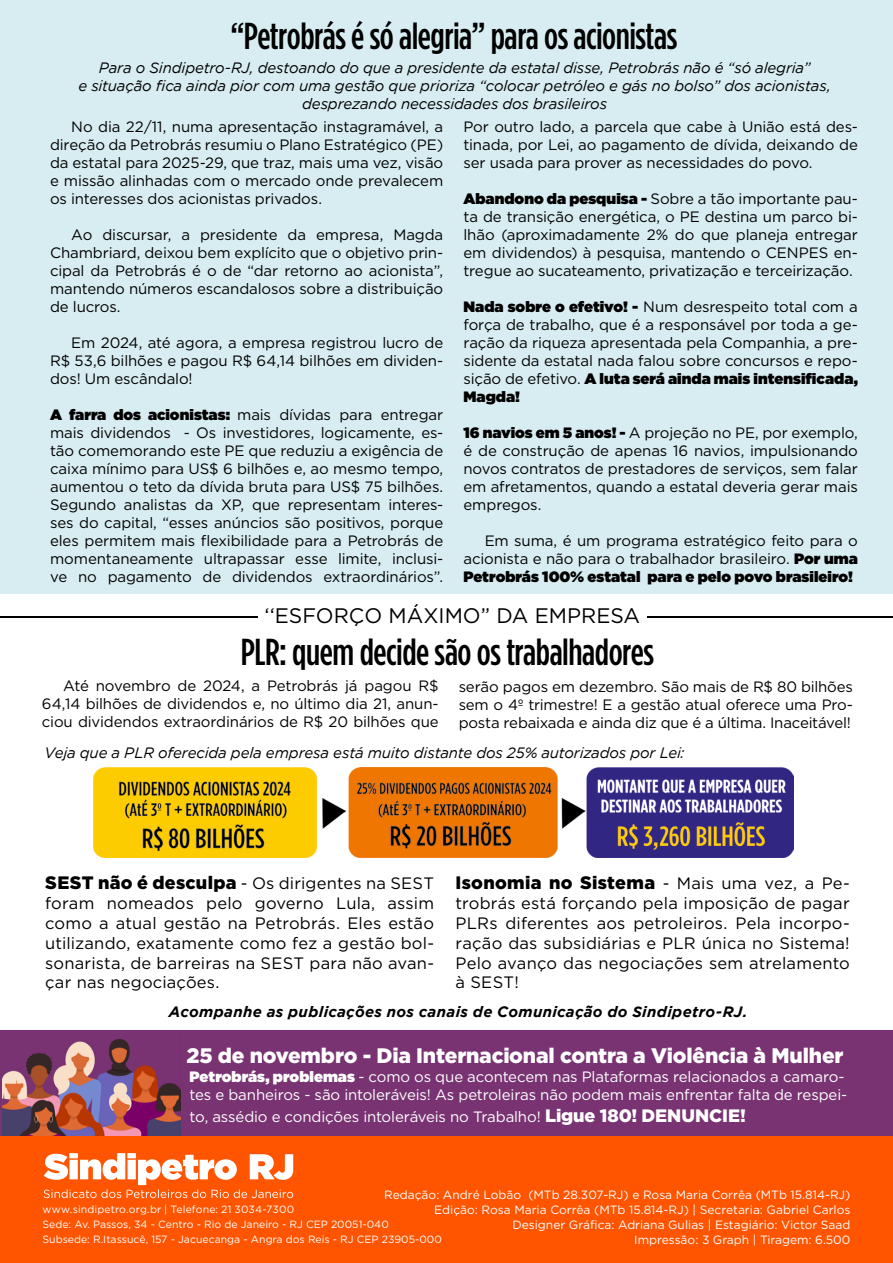
<style>
.page{position:relative;width:893px;height:1263px;background:#fff}
.page>*{position:absolute;margin:0;border:0;box-sizing:border-box;transform-origin:0 0}
.t1{font:500 37.5px "Gotham Condensed";letter-spacing:-.01em;color:#000}
.t2{font:900 21px "Gotham";letter-spacing:-.01em;color:#fff}
.t3{font:21px "Gotham";color:#000}
.t4{font:900 18px "Gotham";letter-spacing:.015em;color:#000}
.t5{font:16.5px/19.8px "Gotham";letter-spacing:.015em;color:#000;text-align:justify}
.t6{font:15px/18px "Gotham";letter-spacing:-.01em;color:#000;text-align:justify}
.t7{font:italic 15px/18px "Gotham";letter-spacing:-.01em;color:#000;text-align:center}
.t8{font:15px/18px "Gotham";letter-spacing:-.01em;color:#fff}
.t9{font:italic 700 15px "Gotham";letter-spacing:.025em;color:#000}
.t10{font:12px/15px "Gotham";color:#fff;text-align:right}
.t11{font:10.5px/15px "Gotham";color:#fff}
.s1{font-weight:900}
.s2{font-weight:900;font-size:18px}
.s3{font-weight:400;font-size:16.5px}
</style>
<div class="page">
<div style="left:0;top:0;width:893px;height:593px;background:#d8edf1"></div>
<div style="left:0;top:1030px;width:893px;height:119px;background:#793372"></div>
<img style="left:2px;top:1039px;width:178px;height:97px">
<div style="left:0;top:1136px;width:893px;height:127px;background:#ff5400"></div>
<svg style="left:44px;top:1153px;width:249px;height:45px"></svg>
<img style="left:93px;top:767px;width:700px;height:90px">
<hr style="left:0;top:616px;width:893px;height:2px;background:#000">
<div style="left:258px;top:608px;width:389px;height:27px;background:#fff"></div>
<h1 class="t1" style="left:230px;top:15px;width:448px">“Petrobrás é só alegria” para os acionistas</h1>
<p class="t7" style="left:78px;top:58px;width:754px">Para o Sindipetro-RJ, destoando do que a presidente da estatal disse, Petrobrás não é “só alegria”<br>e situação fica ainda pior com uma gestão que prioriza “colocar petróleo e gás no bolso” dos acionistas, desprezando necessidades dos brasileiros</p>
<p class="t6" style="left:463px;top:117px;width:396px">Por outro lado, a parcela que cabe à União está des&shy;tinada, por Lei, ao pagamento de dívida, deixando de ser usada para prover as necessidades do povo.</p>
<p class="t6" style="left:463px;top:189px;width:396px"><span class="s1">Abandono da pesquisa -</span> Sobre a tão importante pau&shy;ta de transição energética, o PE destina um parco bi&shy;lhão (aproximadamente 2% do que planeja entregar em dividendos) à pesquisa, mantendo o CENPES en&shy;tregue ao sucateamento, privatização e terceirização.</p>
<p class="t6" style="left:463px;top:297px;width:396px"><span class="s1">Nada sobre o efetivo! -</span> Num desrespeito total com a força de trabalho, que é a responsável por toda a ge&shy;ração da riqueza apresentada pela Companhia, a pre&shy;sidente da estatal nada falou sobre concursos e repo&shy;sição de efetivo. <span class="s1">A luta será ainda mais intensificada, Magda!</span></p>
<p class="t6" style="left:463px;top:423px;width:396px"><span class="s1">16 navios em 5 anos! -</span> A projeção no PE, por exemplo, é de construção de apenas 16 navios, impulsionando novos contratos de prestadores de serviços, sem falar em afretamentos, quando a estatal deveria gerar mais empregos.</p>
<p class="t6" style="left:463px;top:531px;width:396px;text-indent:21px">Em suma, é um programa estratégico feito para o acionista e não para o trabalhador brasileiro. <span class="s1">Por uma Petrobrás 100% estatal para e pelo povo brasileiro!</span></p>
<p class="t6" style="left:50px;top:117px;width:395px;text-indent:21px">No dia 22/11, numa apresentação instagramável, a direção da Petrobrás resumiu o Plano Estratégico (PE) da estatal para 2025-29, que traz, mais uma vez, visão e missão alinhadas com o mercado onde prevalecem os interesses dos acionistas privados.</p>
<p class="t6" style="left:50px;top:225px;width:395px;text-indent:21px">Ao discursar, a presidente da empresa, Magda Chambriard, deixou bem explícito que o objetivo prin&shy;cipal da Petrobrás é o de “dar retorno ao acionista”, mantendo números escandalosos sobre a distribuição de lucros.</p>
<p class="t6" style="left:50px;top:333px;width:395px;text-indent:21px">Em 2024, até agora, a empresa registrou lucro de R$ 53,6 bilhões e pagou R$ 64,14 bilhões em dividen&shy;dos! Um escândalo!</p>
<p class="t6" style="left:50px;top:405px;width:395px"><span class="s1">A farra dos acionistas:</span> mais dívidas para entregar mais dividendos - Os investidores, logicamente, es&shy;tão comemorando este PE que reduziu a exigência de caixa mínimo para US$ 6 bilhões e, ao mesmo tempo, aumentou o teto da dívida bruta para US$ 75 bilhões.<br>Segundo analistas da XP, que representam interes&shy;ses do capital, “esses anúncios são positivos, porque eles permitem mais flexibilidade para a Petrobrás de momentaneamente ultrapassar esse limite, inclusi&shy;ve no pagamento de dividendos extraordinários”.</p>
<h2 class="t3" style="left:265px;top:604px;width:377px">‘‘ESFORÇO MÁXIMO” DA EMPRESA</h2>
<h1 class="t1" style="left:241px;top:631px;width:415px">PLR: quem decide são os trabalhadores</h1>
<p class="t6" style="left:42px;top:677px;width:398px;text-indent:21px">Até novembro de 2024, a Petrobrás já pagou R$ 64,14 bilhões de dividendos e, no último dia 21, anun&shy;ciou dividendos extraordinários de R$ 20 bilhões que</p>
<p class="t7" style="left:45px;top:743px;width:641px">Veja que a PLR oferecida pela empresa está muito distante dos 25% autorizados por Lei:</p>
<p class="t6" style="left:459px;top:678px;width:396px">serão pagos em dezembro. São mais de R$ 80 bilhões sem o 4º trimestre! E a gestão atual oferece uma Pro&shy;posta rebaixada e ainda diz que é a última. Inaceitável!</p>
<p class="t5" style="left:45px;top:873px;width:390px"><span class="s2">SEST não é desculpa</span> - Os dirigentes na SEST foram nomeados pelo governo Lula, assim como a atual gestão na Petrobrás. Eles estão utilizando, exatamente como fez a gestão bol&shy;sonarista, de barreiras na SEST para não avan&shy;çar nas negociações.</p>
<p class="t4" style="left:456px;top:872px;width:396px">Isonomia no Sistema <span class="s3">- Mais uma vez, a Pe-</span></p>
<p class="t5" style="left:456px;top:893px;width:396px">trobrás está forçando pela imposição de pagar PLRs diferentes aos petroleiros. Pela incorpo&shy;ração das subsidiárias e PLR única no Sistema!<br>Pelo avanço das negociações sem atrelamento à SEST!</p>
<p class="t9" style="left:169px;top:1003px;width:580px">Acompanhe as publicações nos canais de Comunicação do Sindipetro-RJ.</p>
<h2 class="t2" style="left:186px;top:1043px;width:659px">25 de novembro - Dia Internacional contra a Violência à Mulher</h2>
<p class="t8" style="left:190px;top:1068px;width:659px"><span class="s1">Petrobrás, problemas</span> - como os que acontecem nas Plataformas relacionados a camaro&shy;tes e banheiros - são intoleráveis! As petroleiras não podem mais enfrentar falta de respei-</p>
<p class="t8" style="left:190px;top:1107px;width:558px">to, assédio e condições intoleráveis no Trabalho! <span class="s2">Ligue 180! DENUNCIE!</span></p>
<p class="t10" style="left:384px;top:1187px;width:468px">Redação: André Lobão (MTb 28.307-RJ) e Rosa Maria Corrêa (MTb 15.814-RJ)<br>Edição: Rosa Maria Corrêa (MTb 15.814-RJ) | Secretaria: Gabriel Carlos Designer Gráfica: Adriana Gulias | Estagiário: Victor Saad<br>Impressão: 3 Graph | Tiragem: 6.500</p>
<p class="t11" style="left:43px;top:1201px;width:401px">www.sindipetro.org.br | Telefone: 21 3034-7300<br>Sede: Av. Passos, 34 - Centro - Rio de Janeiro - RJ CEP 20051-040<br>Subsede: R.Itassucê, 157 - Jacuecanga - Angra dos Reis - RJ CEP 23905-000</p>
</div>
